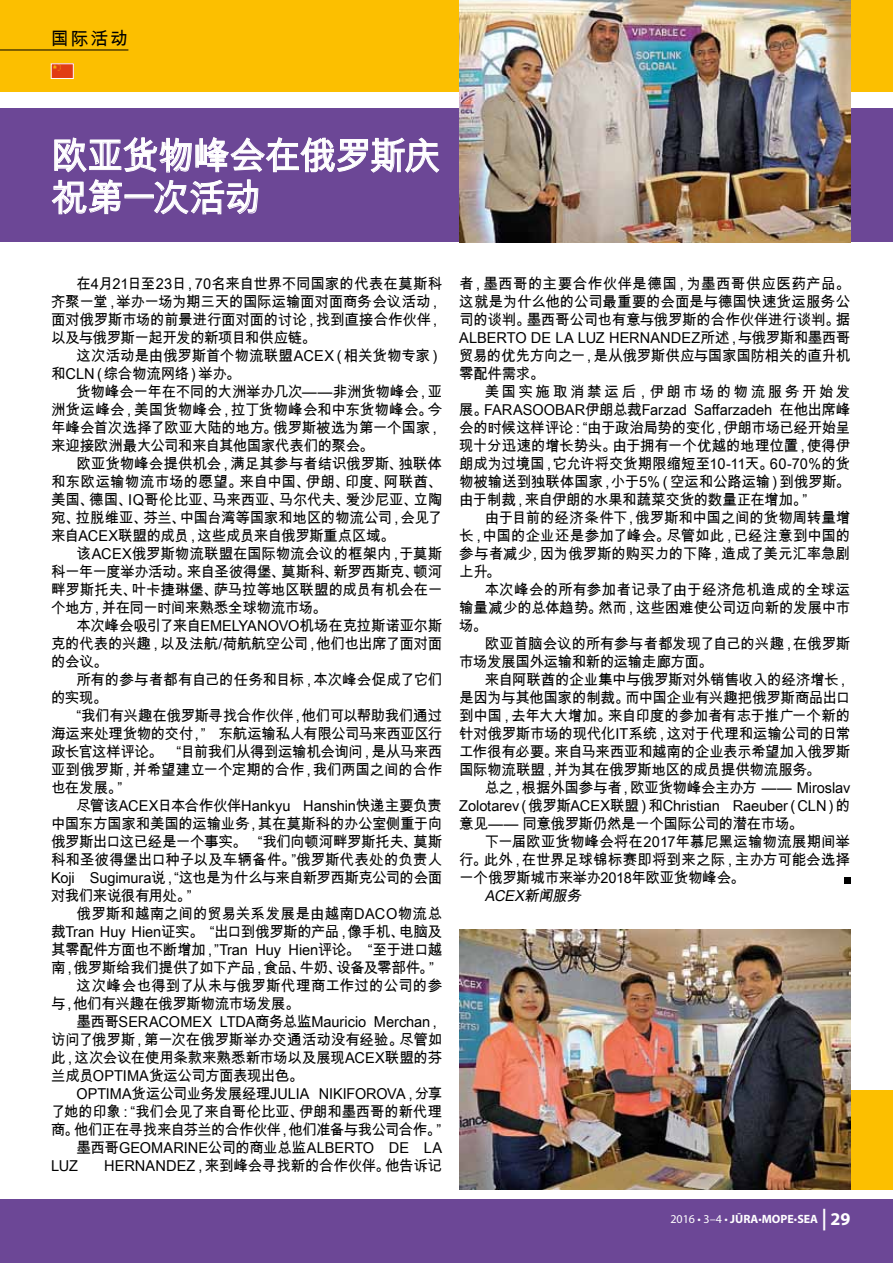
<style>
.page{position:relative;width:893px;height:1263px;background:#fff}
.page>*{position:absolute;margin:0;border:0;box-sizing:border-box;transform-origin:0 0}
.t1{font:37.5px/42px "Arial Unicode MS";letter-spacing:-.035em;color:#fff}
.t2{font:18px "Arial Unicode MS";color:#000}
.t3{font:15px/18px "Arial Unicode MS";letter-spacing:-.02em;color:#000;text-align:justify}
.t4{font:15px "Arial Unicode MS";letter-spacing:-.02em;color:#000;scale:.96 1}
.t5{font:15px "Arial Unicode MS";letter-spacing:-.045em;color:#000;scale:.96 1}
.t6{font:15px "Arial Unicode MS";letter-spacing:.01em;color:#000}
.t7{font:15px "Arial Unicode MS";letter-spacing:.015em;color:#000}
.t8{font:italic 15px "Arial Unicode MS";color:#000}
.t9{font:12px "Myriad Pro";color:#fff}
.s1{font-weight:700}
.s2{font-weight:700;font-size:21.6px}
.s3{font-weight:700;font-size:18px}
</style>
<div class="page">
<div style="left:0;top:0;width:893px;height:91px;background:#fcbf00"></div>
<div style="left:0;top:108px;width:893px;height:134px;background:#6c4796"></div>
<div style="left:0;top:1199px;width:893px;height:64px;background:#6c4796"></div>
<div style="left:459px;top:1090px;width:434px;height:100px;background:#fcbf00"></div>
<svg style="left:54px;top:137px;width:385px;height:36px"></svg>
<svg style="left:52px;top:180px;width:70px;height:34px"></svg>
<svg style="left:154px;top:180px;width:104px;height:34px"></svg>
<img style="left:459px;top:0;width:391px;height:242px">
<img style="left:459px;top:929px;width:391px;height:261px">
<svg style="left:844px;top:877px;width:6px;height:6px"></svg>
<img style="left:53px;top:66px;width:19px;height:11px">
<div style="left:51px;top:64px;width:23px;height:15px;border:1px solid #fff"></div>
<hr style="left:0;top:50px;width:128px;height:1px;background:#000">
<p class="t2" style="left:51px;top:26px;width:79px">国际活动</p>
<h1 class="t1" style="left:51px;top:134px;width:391px">欧亚货物峰会在俄罗斯庆祝第一次活动</h1>
<p class="t3" style="left:51px;top:275px;width:393px;text-indent:26px">在4月21日至23日，70名来自世界不同国家的代表在莫斯科齐聚一堂，举办一场为期三天的国际运输面对面商务会议活动，面对俄罗斯市场的前景进行面对面的讨论，找到直接合作伙伴，以及与俄罗斯一起开发的新项目和供应链。</p>
<p class="t3" style="left:51px;top:347px;width:393px;text-indent:26px">这次活动是由俄罗斯首个物流联盟ACEX（相关货物专家）和CLN（综合物流网络）举办。</p>
<p class="t3" style="left:51px;top:383px;width:393px;text-indent:26px">货物峰会一年在不同的大洲举办几次——非洲货物峰会，亚洲货运峰会，美国货物峰会，拉丁货物峰会和中东货物峰会。今年峰会首次选择了欧亚大陆的地方。俄罗斯被选为第一个国家，来迎接欧洲最大公司和来自其他国家代表们的聚会。</p>
<p class="t3" style="left:51px;top:455px;width:393px;text-indent:26px">欧亚货物峰会提供机会，满足其参与者结识俄罗斯、独联体和东欧运输物流市场的愿望。来自中国、伊朗、印度、阿联酋、美国、德国、IQ哥伦比亚、马来西亚、马尔代夫、爱沙尼亚、立陶宛、拉脱维亚、芬兰、中国台湾等国家和地区的物流公司，会见了来自ACEX联盟的成员，这些成员来自俄罗斯重点区域。</p>
<p class="t3" style="left:51px;top:545px;width:393px;text-indent:26px">该ACEX俄罗斯物流联盟在国际物流会议的框架内，于莫斯科一年一度举办活动。来自圣彼得堡、莫斯科、新罗西斯克、顿河畔罗斯托夫、叶卡捷琳堡、萨马拉等地区联盟的成员有机会在一个地方，并在同一时间来熟悉全球物流市场。</p>
<p class="t3" style="left:51px;top:617px;width:393px;text-indent:26px">本次峰会吸引了来自EMELYANOVO机场在克拉斯诺亚尔斯克的代表的兴趣，以及法航/荷航航空公司，他们也出席了面对面的会议。</p>
<p class="t3" style="left:51px;top:671px;width:393px;text-indent:26px">所有的参与者都有自己的任务和目标，本次峰会促成了它们的实现。</p>
<p class="t3" style="left:51px;top:707px;width:393px;text-indent:26px">“我们有兴趣在俄罗斯寻找合作伙伴，他们可以帮助我们通过海运来处理货物的交付，” 东航运输私人有限公司马来西亚区行政长官这样评论。 “目前我们从得到运输机会询问，是从马来西亚到俄罗斯，并希望建立一个定期的合作，我们两国之间的合作也在发展。”</p>
<p class="t3" style="left:51px;top:797px;width:393px;text-indent:26px">尽管该ACEX日本合作伙伴Hankyu Hanshin快递主要负责中国东方国家和美国的运输业务，其在莫斯科的办公室侧重于向俄罗斯出口这已经是一个事实。 “我们向顿河畔罗斯托夫、莫斯科和圣彼得堡出口种子以及车辆备件。”俄罗斯代表处的负责人Koji Sugimura说，“这也是为什么与来自新罗西斯克公司的会面对我们来说很有用处。”</p>
<p class="t6" style="left:77px;top:903px;width:367px">俄罗斯和越南之间的贸易关系发展是由越南DACO物流总</p>
<p class="t3" style="left:51px;top:923px;width:393px">裁Tran Huy Hien证实。 “出口到俄罗斯的产品，像手机、电脑及</p>
<p class="t3" style="left:51px;top:941px;width:393px">其零配件方面也不断增加，”Tran Huy Hien评论。 “至于进口越</p>
<p class="t3" style="left:51px;top:959px;width:384px">南，俄罗斯给我们提供了如下产品，食品、牛奶、设备及零部件。”</p>
<p class="t7" style="left:77px;top:975px;width:367px">这次峰会也得到了从未与俄罗斯代理商工作过的公司的参</p>
<p class="t3" style="left:51px;top:995px;width:250px">与，他们有兴趣在俄罗斯物流市场发展。</p>
<p class="t3" style="left:77px;top:1013px;width:367px">墨西哥SERACOMEX LTDA商务总监Mauricio Merchan，</p>
<p class="t3" style="left:51px;top:1031px;width:393px">访问了俄罗斯，第一次在俄罗斯举办交通活动没有经验。尽管如</p>
<p class="t3" style="left:51px;top:1049px;width:393px">此，这次会议在使用条款来熟悉新市场以及展现ACEX联盟的芬</p>
<p class="t3" style="left:51px;top:1067px;width:254px">兰成员OPTIMA货运公司方面表现出色。</p>
<p class="t4" style="left:77px;top:1083px;width:382px">OPTIMA货运公司业务发展经理JULIA NIKIFOROVA，分享</p>
<p class="t4" style="left:51px;top:1101px;width:409px">了她的印象：“我们会见了来自哥伦比亚、伊朗和墨西哥的新代理</p>
<p class="t5" style="left:51px;top:1119px;width:408px">商。他们正在寻找来自芬兰的合作伙伴，他们准备与我公司合作。”</p>
<p class="t3" style="left:77px;top:1139px;width:367px">墨西哥GEOMARINE公司的商业总监ALBERTO DE LA</p>
<p class="t3" style="left:51px;top:1157px;width:28px">LUZ</p>
<p class="t3" style="left:104px;top:1157px;width:339px">HERNANDEZ，来到峰会寻找新的合作伙伴。他告诉记</p>
<p class="t3" style="left:459px;top:275px;width:393px">者，墨西哥的主要合作伙伴是德国，为墨西哥供应医药产品。这就是为什么他的公司最重要的会面是与德国快速货运服务公司的谈判。墨西哥公司也有意与俄罗斯的合作伙伴进行谈判。据ALBERTO DE LA LUZ HERNANDEZ所述，与俄罗斯和墨西哥贸易的优先方向之一，是从俄罗斯供应与国家国防相关的直升机零配件需求。</p>
<p class="t3" style="left:459px;top:383px;width:393px;text-indent:26px">美国实施取消禁运后，伊朗市场的物流服务开始发展。FARASOOBAR伊朗总裁Farzad Saffarzadeh 在他出席峰会的时候这样评论：“由于政治局势的变化，伊朗市场已经开始呈现十分迅速的增长势头。由于拥有一个优越的地理位置，使得伊朗成为过境国，它允许将交货期限缩短至10-11天。60-70％的货物被输送到独联体国家，小于5％（空运和公路运输）到俄罗斯。由于制裁，来自伊朗的水果和蔬菜交货的数量正在增加。”</p>
<p class="t3" style="left:459px;top:509px;width:393px;text-indent:26px">由于目前的经济条件下，俄罗斯和中国之间的货物周转量增长，中国的企业还是参加了峰会。尽管如此，已经注意到中国的参与者减少，因为俄罗斯的购买力的下降，造成了美元汇率急剧上升。</p>
<p class="t3" style="left:459px;top:581px;width:393px;text-indent:26px">本次峰会的所有参加者记录了由于经济危机造成的全球运输量减少的总体趋势。然而，这些困难使公司迈向新的发展中市场。</p>
<p class="t3" style="left:459px;top:635px;width:393px;text-indent:26px">欧亚首脑会议的所有参与者都发现了自己的兴趣，在俄罗斯市场发展国外运输和新的运输走廊方面。</p>
<p class="t3" style="left:459px;top:671px;width:393px;text-indent:26px">来自阿联酋的企业集中与俄罗斯对外销售收入的经济增长，是因为与其他国家的制裁。而中国企业有兴趣把俄罗斯商品出口到中国，去年大大增加。来自印度的参加者有志于推广一个新的针对俄罗斯市场的现代化IT系统，这对于代理和运输公司的日常工作很有必要。来自马来西亚和越南的企业表示希望加入俄罗斯国际物流联盟，并为其在俄罗斯地区的成员提供物流服务。</p>
<p class="t3" style="left:459px;top:779px;width:393px;text-indent:26px">总之，根据外国参与者，欧亚货物峰会主办方 —— Miroslav Zolotarev（俄罗斯ACEX联盟）和Сhristian Raeuber（CLN）的意见—— 同意俄罗斯仍然是一个国际公司的潜在市场。</p>
<p class="t3" style="left:459px;top:833px;width:393px;text-indent:26px">下一届欧亚货物峰会将在2017年慕尼黑运输物流展期间举行。此外，在世界足球锦标赛即将到来之际，主办方可能会选择一个俄罗斯城市来举办2018年欧亚货物峰会。</p>
<p class="t8" style="left:485px;top:885px;width:102px">ACEX新闻服务</p>
<p class="t9" style="left:670px;top:1211px;width:182px">2016 • 3–4 • <span class="s1">JŪRA</span>•<span class="s1">МОРЕ</span>•<span class="s1">SEA</span> <span class="s2">|</span> <span class="s3">29</span></p>
</div>
